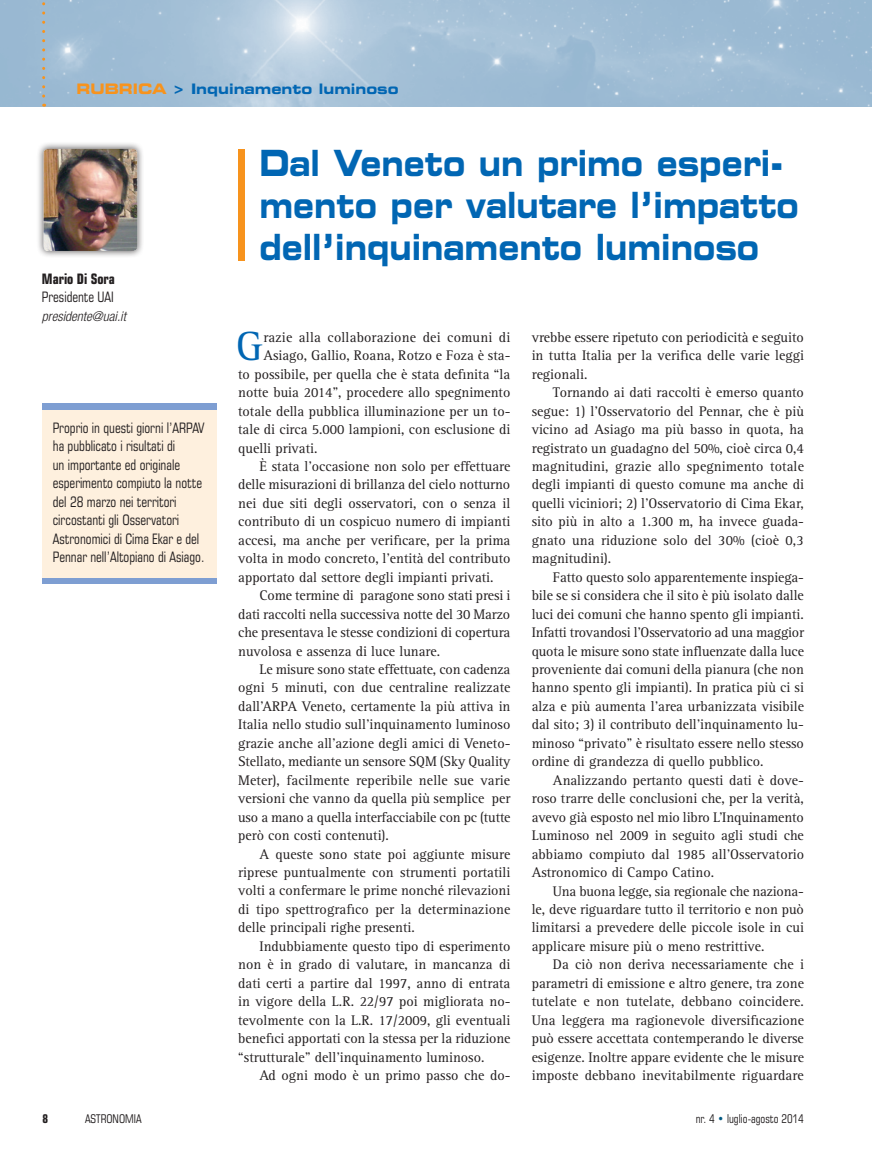
<style>
.page{position:relative;width:872px;height:1157px;background:#fff}
.page>*{position:absolute;margin:0;border:0;box-sizing:border-box;transform-origin:0 0}
.t1{font:42.15px "Rotis Serif Std";color:#0166b3}
.t2{font:700 expanded 36px/42px "Square 721 BT";color:#0166b3;scale:.77 1}
.t3{font:14.4px/18.5px "Rotis Serif Std";color:#231f20;text-align:justify}
.t4{font:condensed 14.4px/18.5px "Square 721 BT";color:#231f20;scale:.94 1}
.t5{font:700 expanded 14.4px "Square 721 BT";color:#0166b3;scale:.94 1}
.t6{font:700 condensed 14.4px "Square 721 BT";color:#231f20;scale:.94 1}
.t7{font:italic 300 condensed 13.5px "Helvetica Neue LT Std";color:#231f20}
.t8{font:condensed 12px "Square 721 BT";color:#231f20;scale:.94 1}
.t9{font:700 condensed 12px "Square 721 BT";color:#231f20;scale:.94 1}
.s1{color:#f7931d}
.s2{color:#005882}
</style>
<div class="page">
<img style="left:0;top:0;width:872px;height:106px">
<svg style="left:42px;top:0;width:3px;height:96px"></svg>
<div style="left:36px;top:141px;width:108px;height:117px;background:#231f20;opacity:.75"></div>
<img style="left:44px;top:149px;width:93px;height:102px">
<div style="left:42px;top:405px;width:175px;height:179px;background:#fef0de"></div>
<div style="left:42px;top:403px;width:175px;height:6px;background:#7e9ed2"></div>
<div style="left:42px;top:579px;width:175px;height:5px;background:#7e9ed2"></div>
<div style="left:238px;top:149px;width:6px;height:112px;background:#f7931d"></div>
<p class="t5" style="left:77px;top:80px;width:344px"><span class="s1">RUBRICA</span> &gt; Inquinamento luminoso</p>
<p class="t6" style="left:42px;top:270px;width:79px">Mario Di Sora</p>
<p class="t4" style="left:42px;top:288px;width:78px">Presidente UAI</p>
<p class="t7" style="left:42px;top:308px;width:85px">presidente@uai.it</p>
<p class="t4" style="left:53px;top:418px;width:163px">Proprio in questi giorni l’ARPAV ha pubblicato i risultati di<br>un importante ed originale esperimento compiuto la notte del 28 marzo nei territori circostanti gli Osservatori<br>Astronomici di Cima Ekar e del<br>Pennar nell’Altopiano di Asiago.</p>
<h2 class="t2" style="left:259px;top:142px;width:702px">Dal Veneto un primo esperi&shy;mento per valutare l’impatto dell’inquinamento luminoso</h2>
<h1 class="t1" style="left:236px;top:322px;width:29px">G</h1>
<p class="t3" style="left:263px;top:328px;width:248px">razie alla collaborazione dei comuni di</p>
<p class="t3" style="left:263px;top:347px;width:248px">Asiago, Gallio, Roana, Rotzo e Foza è sta-</p>
<p class="t3" style="left:238px;top:365px;width:274px">to possibile, per quella che è stata definita “la</p>
<p class="t3" style="left:238px;top:383px;width:274px">notte buia 2014”, procedere allo spegnimento</p>
<p class="t3" style="left:238px;top:402px;width:274px">totale della pubblica illuminazione per un to-</p>
<p class="t3" style="left:238px;top:420px;width:274px">tale di circa 5.000 lampioni, con esclusione di</p>
<p class="t3" style="left:238px;top:439px;width:81px">quelli privati.</p>
<p class="t3" style="left:259px;top:457px;width:252px">È stata l’occasione non solo per effettuare</p>
<p class="t3" style="left:238px;top:476px;width:273px">delle misurazioni di brillanza del cielo notturno</p>
<p class="t3" style="left:238px;top:494px;width:274px">nei due siti degli osservatori, con o senza il</p>
<p class="t3" style="left:238px;top:513px;width:274px">contributo di un cospicuo numero di impianti</p>
<p class="t3" style="left:238px;top:531px;width:274px">accesi, ma anche per verificare, per la prima</p>
<p class="t3" style="left:238px;top:549px;width:274px">volta in modo concreto, l’entità del contributo</p>
<p class="t3" style="left:238px;top:568px;width:257px">apportato dal settore degli impianti privati.</p>
<p class="t3" style="left:259px;top:586px;width:252px">Come termine di paragone sono stati presi i</p>
<p class="t3" style="left:238px;top:605px;width:273px">dati raccolti nella successiva notte del 30 Marzo</p>
<p class="t3" style="left:238px;top:623px;width:274px">che presentava le stesse condizioni di copertura</p>
<p class="t3" style="left:238px;top:642px;width:203px">nuvolosa e assenza di luce lunare.</p>
<p class="t3" style="left:259px;top:660px;width:252px">Le misure sono state effettuate, con cadenza</p>
<p class="t3" style="left:238px;top:679px;width:274px">ogni 5 minuti, con due centraline realizzate</p>
<p class="t3" style="left:238px;top:697px;width:274px">dall’ARPA Veneto, certamente la più attiva in</p>
<p class="t3" style="left:238px;top:715px;width:274px">Italia nello studio sull’inquinamento luminoso</p>
<p class="t3" style="left:238px;top:734px;width:274px">grazie anche all’azione degli amici di Veneto-</p>
<p class="t3" style="left:238px;top:752px;width:274px">Stellato, mediante un sensore SQM (Sky Quality</p>
<p class="t3" style="left:238px;top:771px;width:273px">Meter), facilmente reperibile nelle sue varie</p>
<p class="t3" style="left:238px;top:789px;width:274px">versioni che vanno da quella più semplice per</p>
<p class="t3" style="left:238px;top:808px;width:274px">uso a mano a quella interfacciabile con pc (tutte</p>
<p class="t3" style="left:238px;top:826px;width:152px">però con costi contenuti).</p>
<p class="t3" style="left:259px;top:845px;width:252px">A queste sono state poi aggiunte misure</p>
<p class="t3" style="left:238px;top:863px;width:274px">riprese puntualmente con strumenti portatili</p>
<p class="t3" style="left:238px;top:882px;width:274px">volti a confermare le prime nonché rilevazioni</p>
<p class="t3" style="left:238px;top:900px;width:274px">di tipo spettrografico per la determinazione</p>
<p class="t3" style="left:238px;top:918px;width:178px">delle principali righe presenti.</p>
<p class="t3" style="left:259px;top:937px;width:252px">Indubbiamente questo tipo di esperimento</p>
<p class="t3" style="left:238px;top:955px;width:274px">non è in grado di valutare, in mancanza di</p>
<p class="t3" style="left:238px;top:974px;width:274px">dati certi a partire dal 1997, anno di entrata</p>
<p class="t3" style="left:238px;top:992px;width:274px">in vigore della L.R. 22/97 poi migliorata no-</p>
<p class="t3" style="left:238px;top:1011px;width:274px">tevolmente con la L.R. 17/2009, gli eventuali</p>
<p class="t3" style="left:238px;top:1029px;width:274px">benefici apportati con la stessa per la riduzione</p>
<p class="t3" style="left:238px;top:1048px;width:248px">“strutturale” dell’inquinamento luminoso.</p>
<p class="t3" style="left:259px;top:1066px;width:252px">Ad ogni modo è un primo passo che do-</p>
<p class="t3" style="left:531px;top:328px;width:274px">vrebbe essere ripetuto con periodicità e seguito in tutta Italia per la verifica delle varie leggi regionali.</p>
<p class="t3" style="left:531px;top:383px;width:274px;text-indent:21px">Tornando ai dati raccolti è emerso quanto segue: 1) l’Osservatorio del Pennar, che è più vicino ad Asiago ma più basso in quota, ha registrato un guadagno del 50%, cioè circa 0,4 magnitudini, grazie allo spegnimento totale degli impianti di questo comune ma anche di quelli viciniori; 2) l’Osservatorio di Cima Ekar, sito più in alto a 1.300 m, ha invece guada&shy;gnato una riduzione solo del 30% (cioè 0,3 magnitudini).</p>
<p class="t3" style="left:531px;top:568px;width:274px;text-indent:21px">Fatto questo solo apparentemente inspiega&shy;bile se si considera che il sito è più isolato dalle luci dei comuni che hanno spento gli impianti.<br>Infatti trovandosi l’Osservatorio ad una maggior quota le misure sono state influenzate dalla luce proveniente dai comuni della pianura (che non hanno spento gli impianti). In pratica più ci si alza e più aumenta l’area urbanizzata visibile dal sito; 3) il contributo dell’inquinamento lu&shy;minoso “privato” è risultato essere nello stesso ordine di grandezza di quello pubblico.</p>
<p class="t3" style="left:531px;top:771px;width:274px;text-indent:21px">Analizzando pertanto questi dati è dove&shy;roso trarre delle conclusioni che, per la verità, avevo già esposto nel mio libro L’Inquinamento Luminoso nel 2009 in seguito agli studi che abbiamo compiuto dal 1985 all’Osservatorio Astronomico di Campo Catino.</p>
<p class="t3" style="left:531px;top:882px;width:274px;text-indent:21px">Una buona legge, sia regionale che naziona&shy;le, deve riguardare tutto il territorio e non può limitarsi a prevedere delle piccole isole in cui applicare misure più o meno restrittive.</p>
<p class="t3" style="left:531px;top:955px;width:274px;text-indent:21px">Da ciò non deriva necessariamente che i parametri di emissione e altro genere, tra zone tutelate e non tutelate, debbano coincidere.<br>Una leggera ma ragionevole diversificazione può essere accettata contemperando le diverse esigenze. Inoltre appare evidente che le misure imposte debbano inevitabilmente riguardare</p>
<p class="t9" style="left:43px;top:1111px;width:7px">8</p>
<p class="t8" style="left:85px;top:1111px;width:62px">ASTRONOMIA</p>
<p class="t8" style="left:695px;top:1111px;width:117px">nr. 4 <span class="s2">•</span> luglio-agosto 2014</p>
</div>
